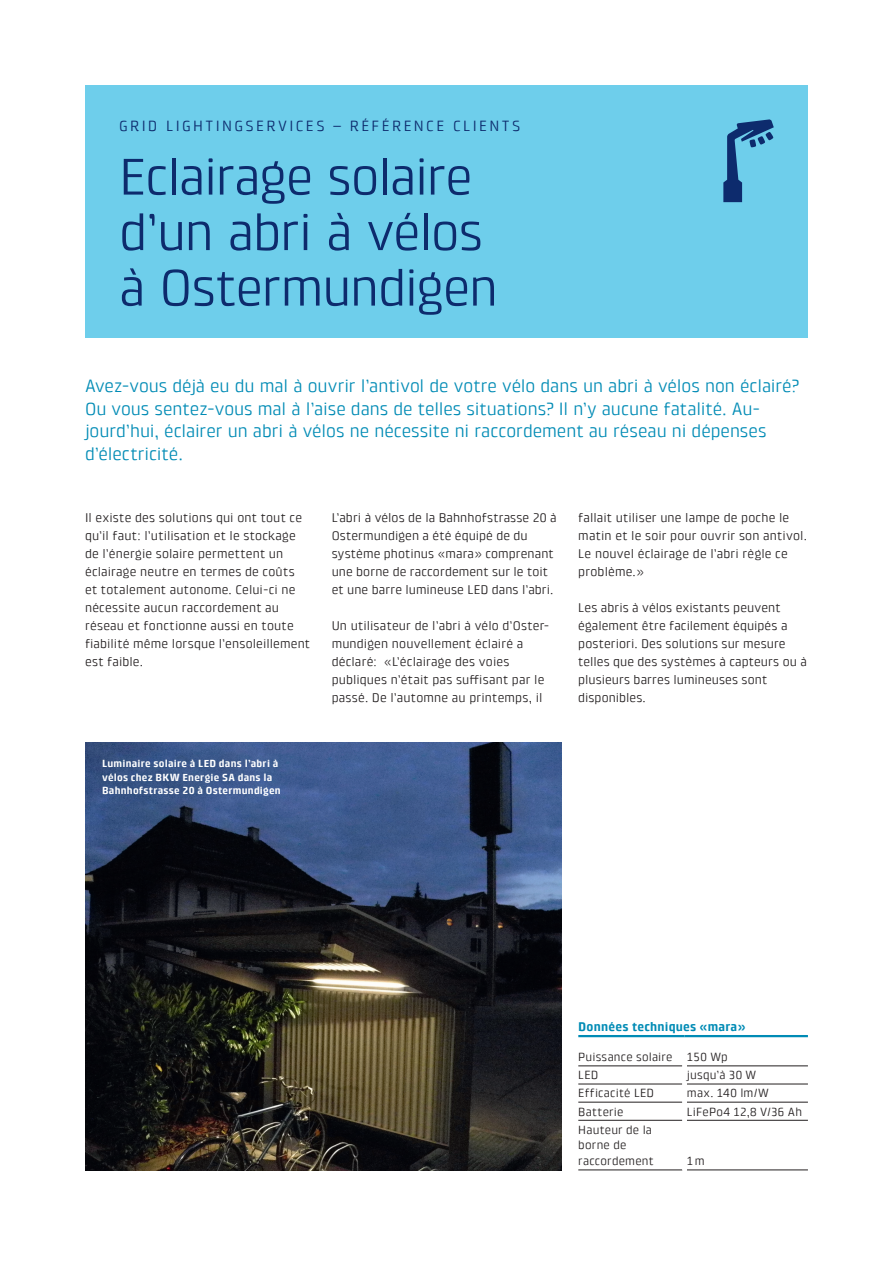
<style>
.page{position:relative;width:893px;height:1263px;background:#fff}
.page>*{position:absolute;margin:0;border:0;box-sizing:border-box;transform-origin:0 0}
.t1{font:52.5px/55.5px "Klint Pro";letter-spacing:-.025em;color:#0d2b6d}
.t2{font:18px/22.5px "Klint Pro";letter-spacing:-.005em;color:#008bb5}
.t3{font:15px "Klint Pro";letter-spacing:.16em;color:#0d2b6d}
.t4{font:12.75px/18px "Klint Pro";letter-spacing:.01em;color:#231f20}
.t5{font:700 12.75px "Klint Pro";letter-spacing:.015em;color:#008bb5}
.t6{font:12px/15.8px "Klint Pro";letter-spacing:.015em;color:#231f20}
.t7{font:700 10.5px/13.5px "Klint Pro";letter-spacing:.02em;color:#fff}
</style>
<div class="page">
<hr style="left:578px;top:1065px;width:104px;height:1px;background:#231f20">
<hr style="left:687px;top:1065px;width:121px;height:1px;background:#231f20">
<hr style="left:578px;top:1084px;width:104px;height:1px;background:#231f20">
<hr style="left:687px;top:1084px;width:121px;height:1px;background:#231f20">
<hr style="left:578px;top:1102px;width:104px;height:1px;background:#231f20">
<hr style="left:687px;top:1102px;width:121px;height:1px;background:#231f20">
<hr style="left:578px;top:1120px;width:104px;height:1px;background:#231f20">
<hr style="left:687px;top:1120px;width:121px;height:1px;background:#231f20">
<hr style="left:578px;top:1170px;width:104px;height:1px;background:#231f20">
<hr style="left:687px;top:1170px;width:121px;height:1px;background:#231f20">
<hr style="left:578px;top:1035px;width:107px;height:2px;background:#008bb5">
<hr style="left:685px;top:1035px;width:123px;height:2px;background:#008bb5">
<div style="left:85px;top:85px;width:723px;height:253px;background:#6eceeb"></div>
<svg style="left:723px;top:119px;width:51px;height:83px"></svg>
<img style="left:85px;top:742px;width:476px;height:429px">
<p class="t3" style="left:119px;top:117px;width:403px">GRID LIGHTINGSERVICES – RÉFÉRENCE CLIENTS</p>
<h1 class="t1" style="left:119px;top:149px;width:381px">Eclairage solaire d’un abri à vélos à Ostermundigen</h1>
<p class="t2" style="left:85px;top:375px;width:716px">Avez-vous déjà eu du mal à ouvrir l’antivol de votre vélo dans un abri à vélos non éclairé?<br>Ou vous sentez-vous mal à l’aise dans de telles situations? Il n’y aucune fatalité. Au&shy;jourd’hui, éclairer un abri à vélos ne nécessite ni raccordement au réseau ni dépenses d’électricité.</p>
<p class="t4" style="left:85px;top:509px;width:227px">Il existe des solutions qui ont tout ce qu’il faut: l’utilisation et le stockage de l’énergie solaire permettent un éclairage neutre en termes de coûts<br>et totalement autonome. Celui-ci ne nécessite aucun raccordement au réseau et fonctionne aussi en toute fiabilité même lorsque l’ensoleillement est faible.</p>
<p class="t4" style="left:332px;top:509px;width:227px">L’abri à vélos de la Bahnhofstrasse 20 à Ostermundigen a été équipé de du système photinus «mara» comprenant une borne de raccordement sur le toit et une barre lumineuse LED dans l’abri.</p>
<p class="t4" style="left:332px;top:617px;width:219px">Un utilisateur de l’abri à vélo d’Oster&shy;mundigen nouvellement éclairé a déclaré: «L’éclairage des voies publiques n’était pas suffisant par le passé. De l’automne au printemps, il</p>
<p class="t7" style="left:102px;top:757px;width:180px">Luminaire solaire à LED dans l’abri à vélos chez BKW Energie SA dans la<br>Bahnhofstrasse 20 à Ostermundigen</p>
<p class="t4" style="left:578px;top:509px;width:230px">fallait utiliser une lampe de poche le matin et le soir pour ouvrir son antivol.<br>Le nouvel éclairage de l’abri règle ce problème.»</p>
<p class="t4" style="left:578px;top:599px;width:230px">Les abris à vélos existants peuvent également être facilement équipés a posteriori. Des solutions sur mesure telles que des systèmes à capteurs ou à plusieurs barres lumineuses sont disponibles.</p>
<p class="t5" style="left:578px;top:1020px;width:169px">Données techniques «mara»</p>
<p class="t6" style="left:578px;top:1048px;width:151px;line-height:18.1px">Puissance solaire 150 Wp<br>LED</p>
<p class="t6" style="left:687px;top:1067px;width:71px">jusqu’à 30 W</p>
<p class="t6" style="left:578px;top:1085px;width:77px">Efficacité LED</p>
<p class="t6" style="left:687px;top:1085px;width:84px">max. 140 lm/W</p>
<p class="t6" style="left:578px;top:1103px;width:47px">Batterie</p>
<p class="t6" style="left:687px;top:1103px;width:117px">LiFePo4 12,8 V/36 Ah</p>
<p class="t6" style="left:578px;top:1122px;width:77px">Hauteur de la borne de raccordement</p>
<p class="t6" style="left:687px;top:1153px;width:19px">1m</p>
</div>
